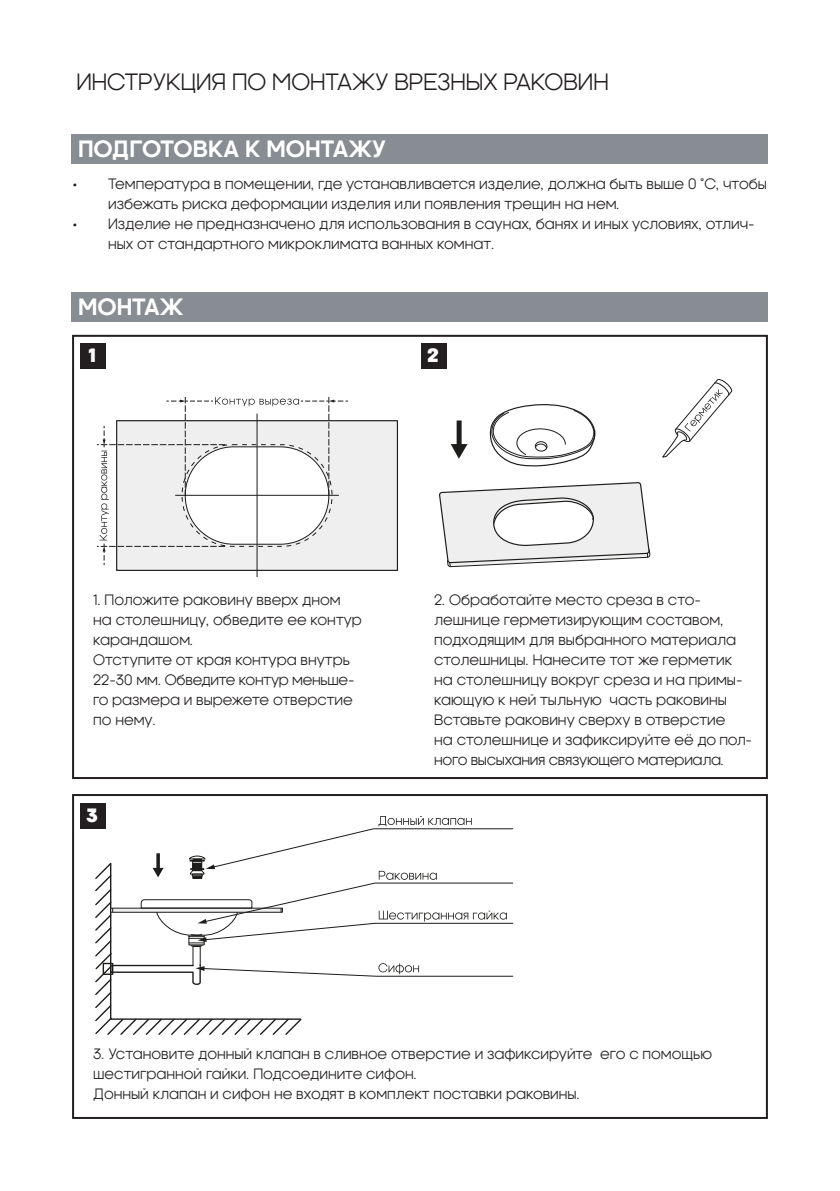
<style>
.page{position:relative;width:840px;height:1191px;background:#fff}
.page>*{position:absolute;margin:0;border:0;box-sizing:border-box;transform-origin:0 0}
.t1{font:22px "Kamerik 105 Cyrillic";color:#231f20}
.t2{font:700 22px "Kamerik 105 Cyrillic";color:#fff}
.t3{font:800 18px "Kamerik 105 Cyrillic";color:#fff}
.t4{font:14px/20px "Kamerik 105 Cyrillic";color:#231f20}
.t5{font:14px/20px "Kamerik 105 Cyrillic";letter-spacing:-.02em;color:#231f20}
</style>
<div class="page">
<div style="left:72px;top:134px;width:695px;height:30px;background:#888d93"></div>
<div style="left:72px;top:292px;width:695px;height:29px;background:#888d93"></div>
<div style="left:80px;top:343px;width:26px;height:26px;background:#231f20"></div>
<div style="left:80px;top:802px;width:26px;height:26px;background:#231f20"></div>
<div style="left:421px;top:343px;width:26px;height:26px;background:#231f20"></div>
<div style="left:72px;top:335px;width:695px;height:444px;border:2px solid #231f20"></div>
<div style="left:72px;top:794px;width:695px;height:325px;border:2px solid #231f20"></div>
<div style="left:117px;top:421px;width:280px;height:149px;background:#efefef"></div>
<div style="left:116px;top:420px;width:282px;height:151px;border:1px solid #1d1d1b"></div>
<hr style="left:256px;top:413px;width:1px;height:164px;background:#1d1d1b">
<svg style="left:97px;top:397px;width:251px;height:168px"></svg>
<div style="left:182px;top:444px;width:150px;height:102px;border:1px dashed #1d1d1b;border-radius:51px"></div>
<svg style="left:94px;top:816px;width:419px;height:219px"></svg>
<svg style="left:489px;top:404px;width:106px;height:63px"></svg>
<svg style="left:450px;top:420px;width:17px;height:39px"></svg>
<svg style="left:662px;top:379px;width:70px;height:79px"></svg>
<svg style="left:439px;top:482px;width:210px;height:85px"></svg>
<p class="t1" style="left:76px;top:70px;width:533px">ИНСТРУКЦИЯ ПО МОНТАЖУ ВРЕЗНЫХ РАКОВИН</p>
<p class="t2" style="left:78px;top:137px;width:309px">ПОДГОТОВКА К МОНТАЖУ</p>
<p class="t4" style="left:108px;top:174px;width:660px;text-indent:-36px">• Температура в помещении, где устанавливается изделие, должна быть выше 0 °С, чтобы избежать риска деформации изделия или появления трещин на нем.</p>
<p class="t4" style="left:108px;top:214px;width:647px;text-indent:-36px">• Изделие не предназначено для использования в саунах, банях и иных условиях, отлич&shy;ных от стандартного микроклимата ванных комнат.</p>
<p class="t2" style="left:78px;top:295px;width:107px">МОНТАЖ</p>
<p class="t3" style="left:88px;top:345px;width:10px">1</p>
<p class="t3" style="left:427px;top:345px;width:13px">2</p>
<p class="t4" style="left:93px;top:589px;width:270px">1. Положите раковину вверх дном на столешницу, обведите ее контур карандашом.</p>
<p class="t4" style="left:93px;top:649px;width:258px">Отступите от края контура внутрь</p>
<p class="t4" style="left:93px;top:669px;width:263px;text-align:justify">22-30 мм. Обведите контур меньше&shy;го размера и вырежете отверстие по нему.</p>
<p class="t3" style="left:86px;top:804px;width:13px">3</p>
<p class="t4" style="left:434px;top:589px;width:310px">2. Обработайте место среза в сто&shy;лешнице герметизирующим составом, подходящим для выбранного материала столешницы. Нанесите тот же герметик на столешницу вокруг среза и на примы&shy;кающую к ней тыльную часть раковины</p>
<p class="t5" style="left:434px;top:709px;width:319px">Вставьте раковину сверху в отверстие<br>на столешнице и зафиксируйте её до пол&shy;ного высыхания связующего материала.</p>
<p class="t4" style="left:93px;top:1044px;width:620px">3. Установите донный клапан в сливное отверстие и зафиксируйте его с помощью шестигранной гайки. Подсоедините сифон.</p>
<p class="t4" style="left:93px;top:1084px;width:488px">Донный клапан и сифон не входят в комплект поставки раковины.</p>
</div>
